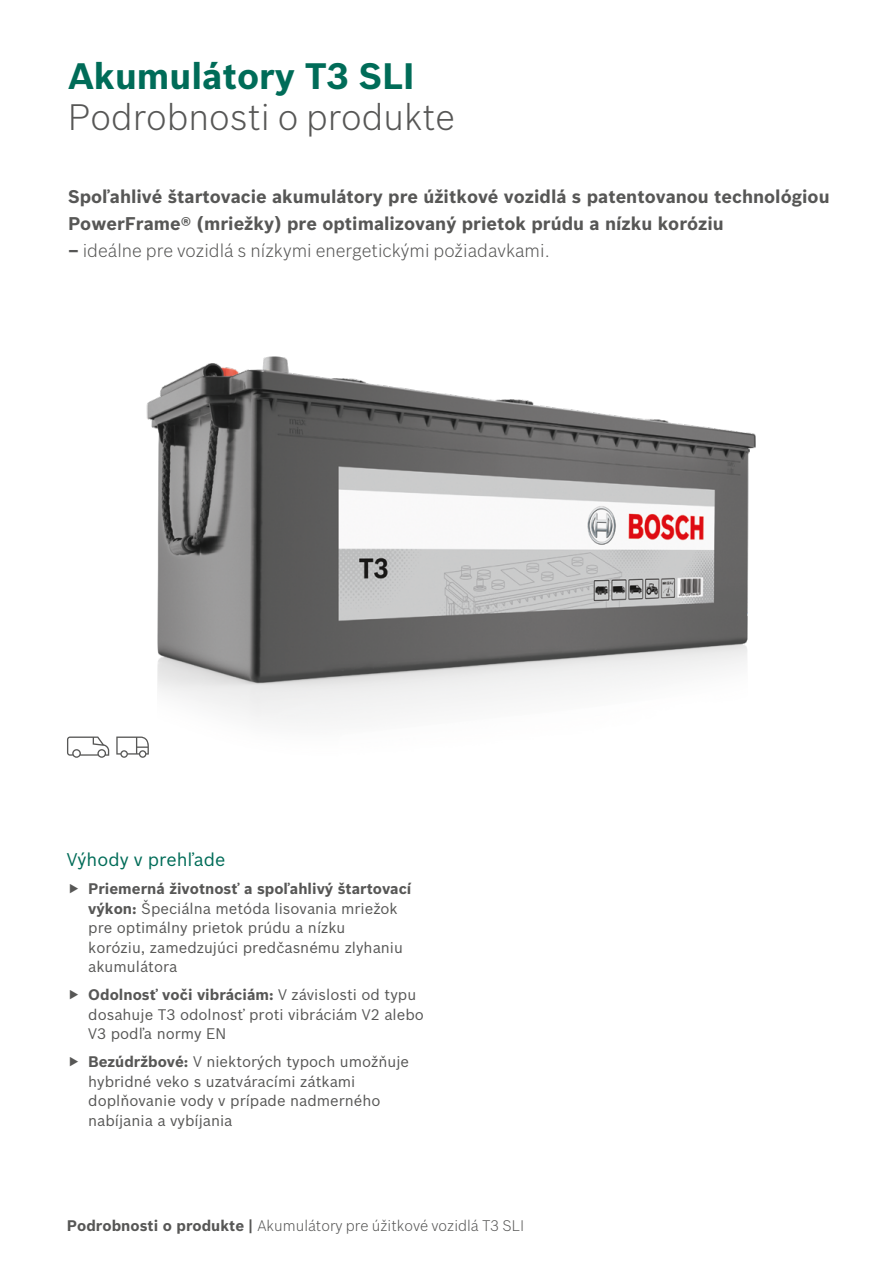
<style>
.page{position:relative;width:893px;height:1263px;background:#fff}
.page>*{position:absolute;margin:0;border:0;box-sizing:border-box;transform-origin:0 0}
.t1{font:300 36px "Bosch Sans";color:#575756}
.t2{font:700 36px "Bosch Sans";color:#006c58}
.t3{font:700 18px/27px "Bosch Sans";color:#575756}
.t4{font:18px "Bosch Sans";color:#006c58}
.t5{font:15px/19.5px "Bosch Sans";color:#575756}
.t6{font:300 15px "Bosch Sans";color:#575756}
.s1{font-weight:300}
.s2{font-weight:700}
</style>
<div class="page">
<img style="left:109px;top:356px;width:647px;height:400px">
<svg style="left:116px;top:736px;width:33px;height:22px"></svg>
<svg style="left:67px;top:736px;width:42px;height:22px"></svg>
<p class="t2" style="left:68px;top:49px;width:348px">Akumulátory T3 SLI</p>
<p class="t1" style="left:68px;top:92px;width:388px">Podrobnosti o produkte</p>
<p class="t3" style="left:68px;top:182px;width:763px">Spoľahlivé štartovacie akumulátory pre úžitkové vozidlá s patentovanou technológiou<br>PowerFrame® (mriežky) pre optimalizovaný prietok prúdu a nízku koróziu<br>‒ <span class="s1">ideálne pre vozidlá s nízkymi energetickými požiadavkami.</span></p>
<p class="t4" style="left:67px;top:846px;width:160px">Výhody v prehľade</p>
<p class="t5" style="left:88px;top:878px;width:325px"><span class="s2">Priemerná životnosť a spoľahlivý štartovací výkon:</span> Špeciálna metóda lisovania mriežok pre optimálny prietok prúdu a nízku<br>koróziu, zamedzujúci predčasnému zlyhaniu akumulátora</p>
<p class="t5" style="left:88px;top:984px;width:337px"><span class="s2">Odolnosť voči vibráciám:</span> V závislosti od typu dosahuje T3 odolnosť proti vibráciám V2 alebo<br>V3 podľa normy EN</p>
<p class="t5" style="left:88px;top:1051px;width:322px"><span class="s2">Bezúdržbové:</span> V niektorých typoch umožňuje hybridné veko s uzatváracími zátkami doplňovanie vody v prípade nadmerného nabíjania a vybíjania</p>
<p class="t6" style="left:67px;top:1215px;width:459px"><span class="s2">Podrobnosti o produkte |</span> Akumulátory pre úžitkové vozidlá T3 SLI</p>
</div>
